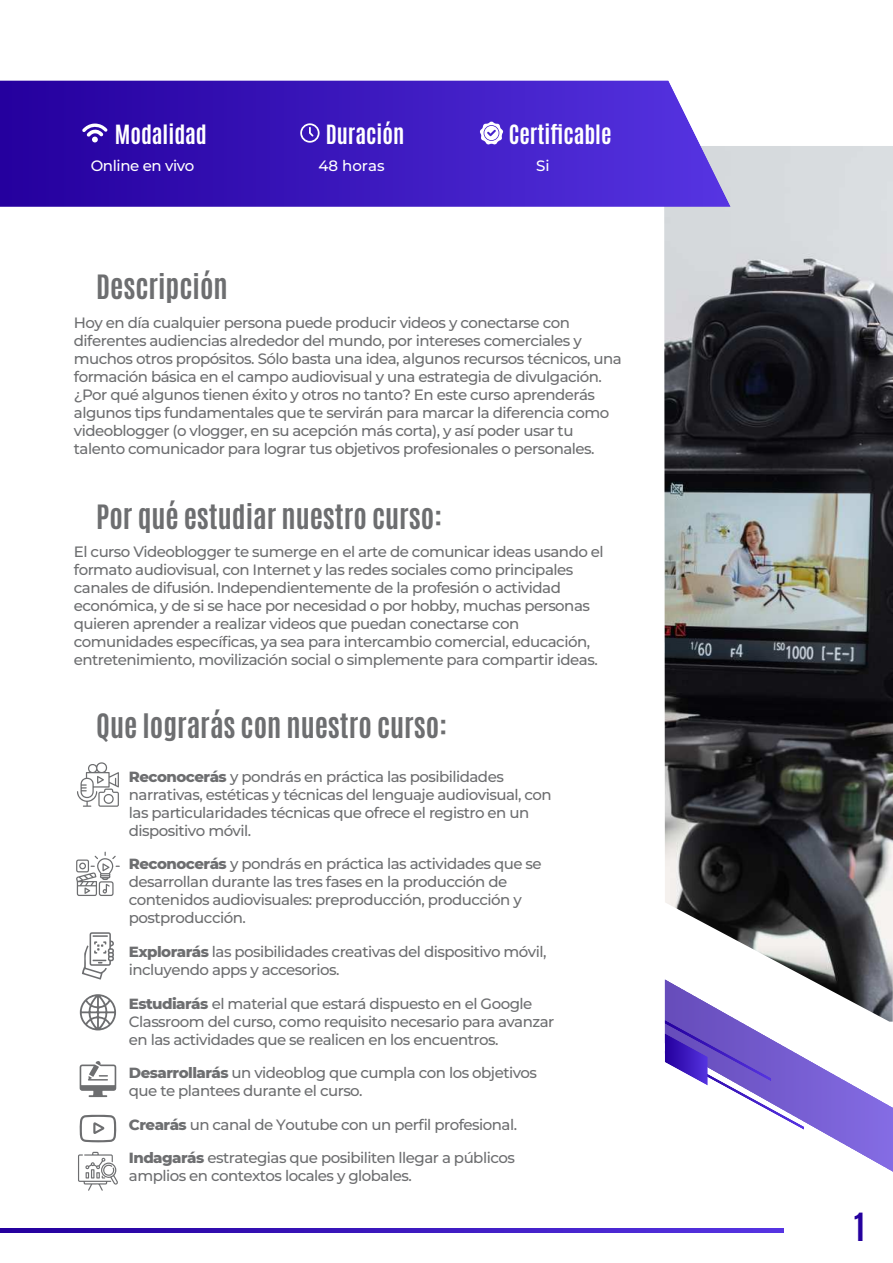
<style>
.page{position:relative;width:893px;height:1263px;background:#fff}
.page>*{position:absolute;margin:0;border:0;box-sizing:border-box;transform-origin:0 0}
.t1{font:700 33px "Antonio";color:#25009e}
.t2{font:700 28.5px "Antonio";color:#6d6e70}
.t3{font:700 22.5px "Antonio";color:#fff}
.t4{font:500 15px/18px "Montserrat";letter-spacing:-.035em;color:#6d6e70}
.t5{font:500 15px "Montserrat";letter-spacing:-.025em;color:#fff}
.s1{font-weight:800}
</style>
<div class="page">
<svg style="left:665px;top:1022px;width:228px;height:150px"></svg>
<img style="left:664px;top:146px;width:229px;height:876px">
<svg style="left:0;top:1228px;width:784px;height:4px;background:#3c19be"></svg>
<svg style="left:0;top:80px;width:731px;height:127px;background:#4423c0"></svg>
<svg style="left:82px;top:124px;width:26px;height:18px"></svg>
<svg style="left:300px;top:123px;width:20px;height:20px"></svg>
<svg style="left:480px;top:121px;width:23px;height:24px"></svg>
<svg style="left:77px;top:762px;width:42px;height:45px"></svg>
<svg style="left:76px;top:852px;width:44px;height:44px"></svg>
<svg style="left:80px;top:1061px;width:36px;height:36px"></svg>
<svg style="left:82px;top:932px;width:32px;height:48px"></svg>
<svg style="left:80px;top:994px;width:36px;height:36px"></svg>
<svg style="left:80px;top:1114px;width:36px;height:28px"></svg>
<svg style="left:78px;top:1152px;width:40px;height:39px"></svg>
<h3 class="t3" style="left:115px;top:121px;width:94px">Modalidad</h3>
<p class="t5" style="left:91px;top:159px;width:105px">Online en vivo</p>
<h3 class="t3" style="left:326px;top:121px;width:80px">DuraciÛn</h3>
<p class="t5" style="left:318px;top:159px;width:68px">48 horas</p>
<p class="t5" style="left:536px;top:159px;width:15px">Si</p>
<h3 class="t3" style="left:509px;top:118px;width:104px">Certi昀椀cable</h3>
<h2 class="t2" style="left:96px;top:270px;width:133px">DescripciÛn</h2>
<p class="t4" style="left:74px;top:315px;width:549px">Hoy en dÌa cualquier persona puede producir videos y conectarse con diferentes audiencias alrededor del mundo, por intereses comerciales y muchos otros propÛsitos. SÛlo basta una idea, algunos recursos tÈcnicos, una formaciÛn b·sica en el campo audiovisual y una estrategia de divulgaciÛn. øPor quÈ algunos tienen Èxito y otros no tanto? En este curso aprender·s algunos tips fundamentales que te servir·n para marcar la diferencia como videoblogger (o vlogger, en su acepciÛn m·s corta), y asÌ poder usar tu talento comunicador para lograr tus objetivos profesionales o personales.</p>
<h2 class="t2" style="left:96px;top:501px;width:347px">Por quÈ estudiar nuestro curso:</h2>
<p class="t4" style="left:74px;top:544px;width:531px">El curso Videoblogger te sumerge en el arte de comunicar ideas usando el formato audiovisual, con Internet y las redes sociales como principales canales de difusiÛn. Independientemente de la profesiÛn o actividad econÛmica, y de si se hace por necesidad o por hobby, muchas personas quieren aprender a realizar videos que puedan conectarse con comunidades específicas, ya sea para intercambio comercial, educación, entretenimiento, movilizaciÛn social o simplemente para compartir ideas.</p>
<h2 class="t2" style="left:96px;top:710px;width:352px">Que lograr·s con nuestro curso:</h2>
<p class="t4" style="left:129px;top:769px;width:424px"><span class="s1">Reconocer·s</span> y pondr·s en pr·ctica las posibilidades narrativas, estÈticas y tÈcnicas del lenguaje audiovisual, con las particularidades tÈcnicas que ofrece el registro en un dispositivo mÛvil.</p>
<p class="t4" style="left:129px;top:856px;width:414px"><span class="s1">Reconocer·s</span> y pondr·s en pr·ctica las actividades que se desarrollan durante las tres fases en la producciÛn de contenidos audiovisuales: preproducciÛn, producciÛn y postproducciÛn.</p>
<p class="t4" style="left:129px;top:944px;width:419px"><span class="s1">Explorar·s</span> las posibilidades creativas del dispositivo mÛvil, incluyendo apps y accesorios.</p>
<p class="t4" style="left:129px;top:995px;width:427px"><span class="s1">Estudiar·s</span> el material que estar· dispuesto en el Google<br>Classroom del curso, como requisito necesario para avanzar en las actividades que se realicen en los encuentros.</p>
<p class="t4" style="left:129px;top:1065px;width:410px"><span class="s1">Desarrollar·s</span> un videoblog que cumpla con los objetivos que te plantees durante el curso.</p>
<p class="t4" style="left:129px;top:1115px;width:390px"><span class="s1">Crear·s</span> un canal de Youtube con un perfil profesional.</p>
<p class="t4" style="left:129px;top:1150px;width:387px"><span class="s1">Indagar·s</span> estrategias que posibiliten llegar a p˙blicos amplios en contextos locales y globales.</p>
<h1 class="t1" style="left:854px;top:1208px;width:12px">1</h1>
</div>
